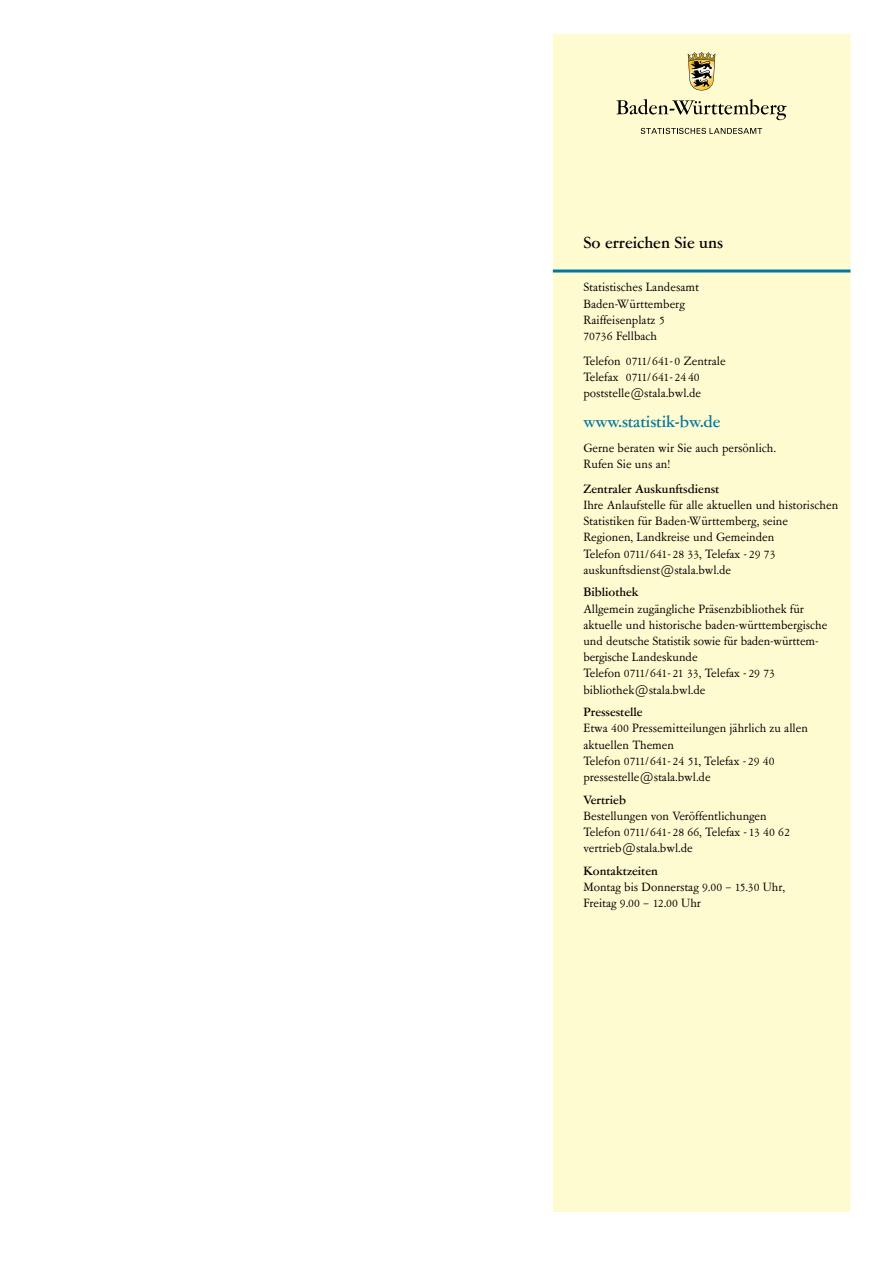
<style>
.page{position:relative;width:893px;height:1263px;background:#fff}
.page>*{position:absolute;margin:0;border:0;box-sizing:border-box;transform-origin:0 0}
.t1{font:500 18px "Garamont Amst SB";color:#0076a3}
.t2{font:500 18px "Garamont Amst SB";color:#000}
.t3{font:13.5px/16.2px "Garamont Amst SB Rom";color:#000}
.t4{font:500 13.5px "Garamont Amst SB";color:#000}
</style>
<div class="page">
<div style="left:553px;top:34px;width:297px;height:1178px;background:#fffbd0"></div>
<svg style="left:616px;top:99px;width:170px;height:21px"></svg>
<svg style="left:688px;top:52px;width:27px;height:38px"></svg>
<svg style="left:641px;top:128px;width:121px;height:6px"></svg>
<hr style="left:553px;top:269px;width:297px;height:3px;background:#0076a3">
<p class="t2" style="left:583px;top:233px;width:141px">So erreichen Sie uns</p>
<p class="t3" style="left:583px;top:280px;width:117px">Statistisches Landesamt</p>
<p class="t3" style="left:583px;top:296px;width:103px">Baden-Württemberg</p>
<p class="t3" style="left:583px;top:312px;width:83px">Raiffeisenplatz 5</p>
<p class="t3" style="left:583px;top:328px;width:75px">70736 Fellbach</p>
<p class="t3" style="left:583px;top:353px;width:144px">Telefon 0711/ 641- 0 Zentrale</p>
<p class="t3" style="left:583px;top:369px;width:118px">Telefax 0711/ 641- 24 40</p>
<p class="t3" style="left:583px;top:385px;width:119px">poststelle@stala.bwl.de</p>
<p class="t1" style="left:583px;top:412px;width:139px">www.statistik-bw.de</p>
<p class="t3" style="left:583px;top:440px;width:194px">Gerne beraten wir Sie auch persönlich.</p>
<p class="t3" style="left:583px;top:456px;width:88px">Rufen Sie uns an!</p>
<p class="t4" style="left:583px;top:482px;width:137px">Zentraler Auskunftsdienst</p>
<p class="t3" style="left:583px;top:497px;width:256px">Ihre Anlaufstelle für alle aktuellen und historischen<br>Statistiken für Baden-Württemberg, seine<br>Regionen, Landkreise und Gemeinden</p>
<p class="t3" style="left:583px;top:546px;width:194px">Telefon 0711/ 641- 28 33, Telefax - 29 73</p>
<p class="t3" style="left:583px;top:562px;width:149px">auskunftsdienst@stala.bwl.de</p>
<p class="t4" style="left:583px;top:585px;width:57px">Bibliothek</p>
<p class="t3" style="left:583px;top:601px;width:246px">Allgemein zugängliche Präsenzbibliothek für aktuelle und historische baden-württembergische und deutsche Statistik sowie für baden-württem&shy;bergische Landeskunde</p>
<p class="t3" style="left:583px;top:666px;width:193px">Telefon 0711/ 641- 21 33, Telefax - 29 73</p>
<p class="t3" style="left:583px;top:682px;width:124px">bibliothek@stala.bwl.de</p>
<p class="t4" style="left:583px;top:705px;width:61px">Pressestelle</p>
<p class="t3" style="left:583px;top:721px;width:226px">Etwa 400 Pressemitteilungen jährlich zu allen aktuellen Themen</p>
<p class="t3" style="left:583px;top:753px;width:193px">Telefon 0711/ 641- 24 51, Telefax - 29 40</p>
<p class="t3" style="left:583px;top:769px;width:129px">pressestelle@stala.bwl.de</p>
<p class="t4" style="left:583px;top:792px;width:44px">Vertrieb</p>
<p class="t3" style="left:583px;top:808px;width:185px">Bestellungen von Veröffentlichungen</p>
<p class="t3" style="left:583px;top:824px;width:208px">Telefon 0711/ 641- 28 66, Telefax - 13 40 62</p>
<p class="t3" style="left:583px;top:840px;width:111px">vertrieb@stala.bwl.de</p>
<p class="t4" style="left:583px;top:864px;width:76px">Kontaktzeiten</p>
<p class="t3" style="left:583px;top:879px;width:203px">Montag bis Donnerstag 9.00 – 15.30 Uhr,</p>
<p class="t3" style="left:583px;top:895px;width:119px">Freitag 9.00 – 12.00 Uhr</p>
</div>
